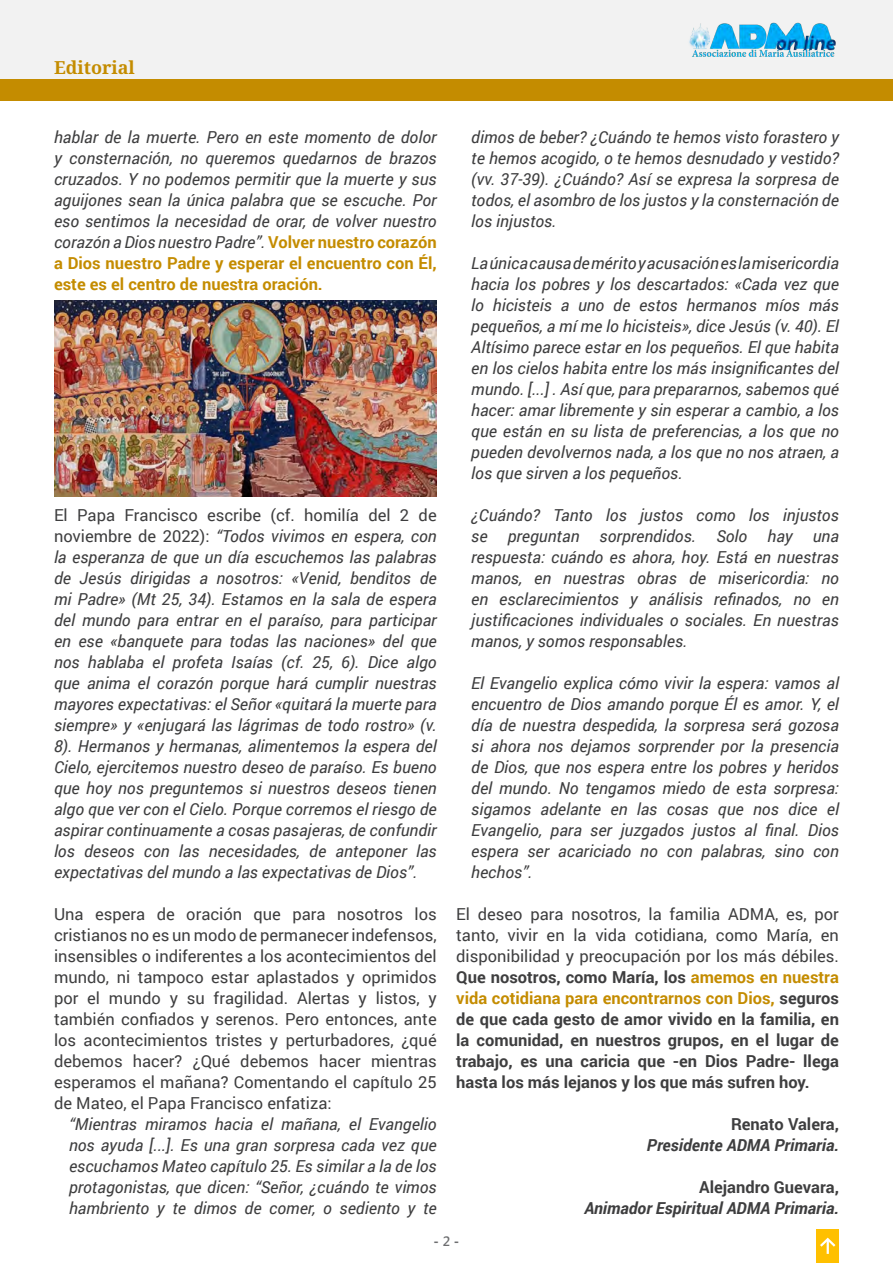
<style>
.page{position:relative;width:893px;height:1263px;background:#fff}
.page>*{position:absolute;margin:0;border:0;box-sizing:border-box;transform-origin:0 0}
.t1{font:700 18px "Noto Serif";color:#c48c00}
.t2{font:italic 16.5px/21px "Roboto";color:#3e3e3f;text-align:justify}
.t3{font:16.5px/21px "Roboto";color:#3e3e3f;text-align:justify}
.t4{font:700 16.5px/21px "Roboto";color:#3e3e3f;text-align:justify}
.t5{font:italic 700 16.5px "Roboto";color:#3e3e3f}
.t6{font:700 13.5px "Segoe UI";color:#6d6e70}
.s1{font-weight:700;font-style:normal;color:#c48c00}
.s2{font-style:normal}
.s3{font-weight:400}
.s4{color:#c48c00}
.s5{font-weight:600}
</style>
<div class="page">
<div style="left:0;top:0;width:893px;height:80px;background:#f2f2f2"></div>
<img style="left:689px;top:22px;width:147px;height:35px">
<div style="left:816px;top:1229px;width:23px;height:34px;background:#ffc000"></div>
<svg style="left:820px;top:1237px;width:16px;height:17px"></svg>
<div style="left:0;top:80px;width:893px;height:20px;background:#c48c00"></div>
<img style="left:54px;top:300px;width:383px;height:197px">
<p class="t1" style="left:54px;top:54px;width:82px">Editorial</p>
<p class="t2" style="left:54px;top:126px;width:384px">hablar de la muerte. Pero en este momento de dolor y consternación, no queremos quedarnos de brazos cruzados. Y no podemos permitir que la muerte y sus aguijones sean la única palabra que se escuche. Por eso sentimos la necesidad de orar, de volver nuestro corazón a Dios nuestro Padre”. <span class="s1">Volver nuestro corazón a Dios nuestro Padre y esperar el encuentro con Él, este es el centro de nuestra oración.</span></p>
<p class="t2" style="left:54px;top:504px;width:384px"><span class="s2">El Papa Francisco escribe (cf. homilía del 2 de noviembre de 2022):</span> “Todos vivimos en espera, con la esperanza de que un día escuchemos las palabras de Jesús dirigidas a nosotros: «Venid, benditos de mi Padre» (Mt 25, 34). Estamos en la sala de espera del mundo para entrar en el paraíso, para participar en ese «banquete para todas las naciones» del que nos hablaba el profeta Isaías (cf. 25, 6). Dice algo que anima el corazón porque hará cumplir nuestras mayores expectativas: el Señor «quitará la muerte para siempre» y «enjugará las lágrimas de todo rostro» (v.<br>8). Hermanos y hermanas, alimentemos la espera del Cielo, ejercitemos nuestro deseo de paraíso. Es bueno que hoy nos preguntemos si nuestros deseos tienen algo que ver con el Cielo. Porque corremos el riesgo de aspirar continuamente a cosas pasajeras, de confundir los deseos con las necesidades, de anteponer las expectativas del mundo a las expectativas de Dios”.</p>
<p class="t3" style="left:54px;top:903px;width:384px">Una espera de oración que para nosotros los cristianos no es un modo de permanecer indefensos, insensibles o indiferentes a los acontecimientos del mundo, ni tampoco estar aplastados y oprimidos por el mundo y su fragilidad. Alertas y listos, y también confiados y serenos. Pero entonces, ante los acontecimientos tristes y perturbadores, ¿qué debemos hacer? ¿Qué debemos hacer mientras esperamos el mañana? Comentando el capítulo 25 de Mateo, el Papa Francisco enfatiza:</p>
<p class="t2" style="left:69px;top:1113px;width:369px">“Mientras miramos hacia el mañana, el Evangelio nos ayuda [...]. Es una gran sorpresa cada vez que escuchamos Mateo capítulo 25. Es similar a la de los protagonistas, que dicen: “Señor, ¿cuándo te vimos hambriento y te dimos de comer, o sediento y te</p>
<p class="t2" style="left:471px;top:126px;width:369px">dimos de beber? ¿Cuándo te hemos visto forastero y te hemos acogido, o te hemos desnudado y vestido? (vv. 37-39). ¿Cuándo? Así se expresa la sorpresa de todos, el asombro de los justos y la consternación de los injustos.</p>
<p class="t2" style="left:471px;top:252px;width:369px">La única causa de mérito y acusación es la misericordia hacia los pobres y los descartados: «Cada vez que lo hicisteis a uno de estos hermanos míos más pequeños, a mí me lo hicisteis», dice Jesús (v. 40). El Altísimo parece estar en los pequeños. El que habita en los cielos habita entre los más insignificantes del mundo. [...] . Así que, para prepararnos, sabemos qué hacer: amar libremente y sin esperar a cambio, a los que están en su lista de preferencias, a los que no pueden devolvernos nada, a los que no nos atraen, a los que sirven a los pequeños.</p>
<p class="t2" style="left:471px;top:504px;width:369px">¿Cuándo? Tanto los justos como los injustos se preguntan sorprendidos. Solo hay una respuesta: cuándo es ahora, hoy. Está en nuestras manos, en nuestras obras de misericordia: no en esclarecimientos y análisis refinados, no en justificaciones individuales o sociales. En nuestras manos, y somos responsables.</p>
<p class="t2" style="left:471px;top:672px;width:369px">El Evangelio explica cómo vivir la espera: vamos al encuentro de Dios amando porque Él es amor. Y, el día de nuestra despedida, la sorpresa será gozosa si ahora nos dejamos sorprender por la presencia de Dios, que nos espera entre los pobres y heridos del mundo. No tengamos miedo de esta sorpresa: sigamos adelante en las cosas que nos dice el Evangelio, para ser juzgados justos al final. Dios espera ser acariciado no con palabras, sino con hechos”.</p>
<p class="t4" style="left:456px;top:903px;width:384px"><span class="s3">El deseo para nosotros, la familia ADMA, es, por tanto, vivir en la vida cotidiana, como María, en disponibilidad y preocupación por los más débiles.<br></span>Que nosotros, como María, los <span class="s4">amemos en nuestra vida cotidiana para encontrarnos con Dios,</span> seguros de que cada gesto de amor vivido en la familia, en la comunidad, en nuestros grupos, en el lugar de trabajo, es una caricia que -en Dios Padre- llega hasta los más lejanos y los que más sufren hoy.</p>
<p class="t4" style="left:731px;top:1112px;width:109px">Renato Valera,</p>
<p class="t5" style="left:647px;top:1133px;width:193px">Presidente ADMA Primaria.</p>
<p class="t4" style="left:699px;top:1175px;width:141px">Alejandro Guevara,</p>
<p class="t5" style="left:584px;top:1196px;width:256px">Animador Espiritual ADMA Primaria.</p>
<p class="t6" style="left:434px;top:1229px;width:27px">- <span class="s5">2</span> -</p>
</div>
